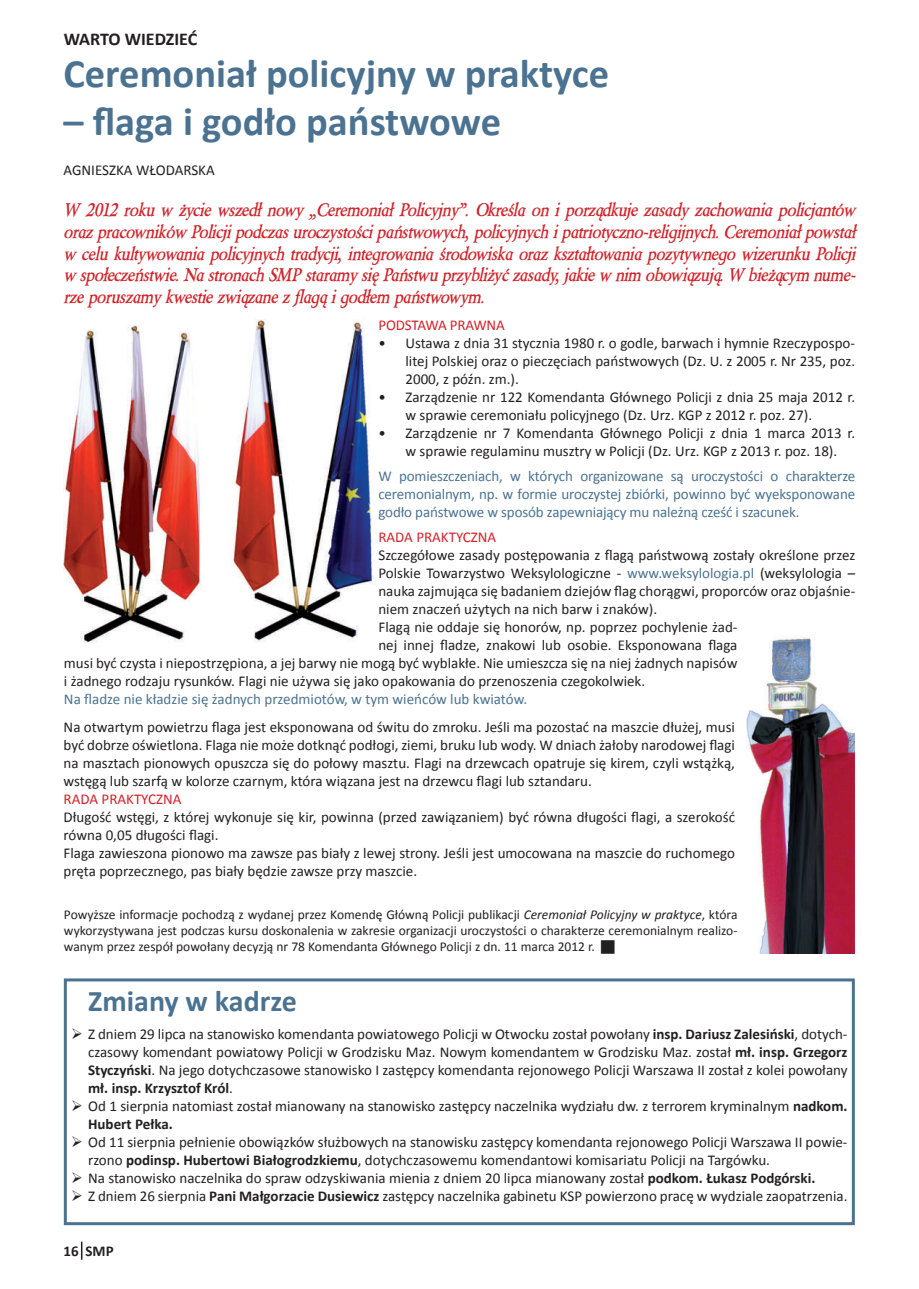
<style>
.page{position:relative;width:919px;height:1289px;background:#fff}
.page>*{position:absolute;margin:0;border:0;box-sizing:border-box;transform-origin:0 0}
.t1{font:700 40.5px "Calibri";color:#4b7391}
.t2{font:700 30px "Calibri";color:#4b7391}
.t3{font:italic 700 18px/21.6px "Berylium";letter-spacing:-.01em;color:#d1232a;text-align:justify}
.t4{font:700 18px "Calibri";color:#231f20}
.t5{font:15px/18px "Calibri";color:#231f20}
.t6{font:15px/18px "Calibri";letter-spacing:-.01em;color:#4b7391;text-align:justify}
.t7{font:15px "Calibri";color:#d1232a}
.t8{font:700 15px "Calibri";color:#231f20}
.t9{font:13.5px/16.2px "Calibri";color:#231f20;text-align:justify}
.s1{color:#4b7391}
.s2{font-style:italic}
.s3{font-weight:700}
</style>
<div class="page">
<svg style="left:81px;top:1241px;width:1px;height:18px"></svg>
<div style="left:64px;top:978px;width:790px;height:247px;border:3px solid #4b7391"></div>
<img style="left:64px;top:319px;width:312px;height:324px">
<img style="left:746px;top:638px;width:109px;height:315px">
<p class="t4" style="left:64px;top:28px;width:135px">WARTO WIEDZIEĆ</p>
<h1 class="t1" style="left:63px;top:47px;width:547px">Ceremoniał policyjny w praktyce</h1>
<h1 class="t1" style="left:63px;top:96px;width:439px">– flaga i godło państwowe</h1>
<p class="t5" style="left:63px;top:161px;width:153px">AGNIESZKA WŁODARSKA</p>
<p class="t3" style="left:63px;top:200px;width:793px">W 2012 roku w życie wszedł nowy „Ceremoniał Policyjny”. Określa on i porządkuje zasady zachowania policjantów oraz pracowników Policji podczas uroczystości państwowych, policyjnych i patriotyczno-religijnych. Ceremoniał powstał w celu kultywowania policyjnych tradycji, integrowania środowiska oraz kształtowania pozytywnego wizerunku Policji w społeczeństwie. Na stronach SMP staramy się Państwu przybliżyć zasady, jakie w nim obowiązują. W bieżącym nume&shy;rze poruszamy kwestie związane z flagą i godłem państwowym.</p>
<p class="t7" style="left:378px;top:316px;width:128px">PODSTAWA PRAWNA</p>
<p class="t5" style="left:405px;top:334px;width:451px;text-align:justify;text-indent:-27px">• Ustawa z dnia 31 stycznia 1980 r. o godle, barwach i hymnie Rzeczypospo&shy;litej Polskiej oraz o pieczęciach państwowych (Dz. U. z 2005 r. Nr 235, poz.<br>2000, z późn. zm.).</p>
<p class="t5" style="left:405px;top:388px;width:451px;text-indent:-27px">• Zarządzenie nr 122 Komendanta Głównego Policji z dnia 25 maja 2012 r. w sprawie ceremoniału policyjnego (Dz. Urz. KGP z 2012 r. poz. 27).</p>
<p class="t5" style="left:405px;top:424px;width:451px;text-indent:-27px">• Zarządzenie nr 7 Komendanta Głównego Policji z dnia 1 marca 2013 r. w sprawie regulaminu musztry w Policji (Dz. Urz. KGP z 2013 r. poz. 18).</p>
<p class="t6" style="left:378px;top:467px;width:478px">W pomieszczeniach, w których organizowane są uroczystości o charakterze ceremonialnym, np. w formie uroczystej zbiórki, powinno być wyeksponowane godło państwowe w sposób zapewniający mu należną cześć i szacunek.</p>
<p class="t7" style="left:378px;top:527px;width:119px">RADA PRAKTYCZNA</p>
<p class="t5" style="left:378px;top:546px;width:478px">Szczegółowe zasady postępowania z flagą państwową zostały określone przez</p>
<p class="t5" style="left:378px;top:564px;width:478px">Polskie Towarzystwo Weksylologiczne - <span class="s1">www.weksylologia.pl</span> (weksylologia –</p>
<p class="t5" style="left:378px;top:582px;width:478px">nauka zajmująca się badaniem dziejów flag chorągwi, proporców oraz objaśnie-</p>
<p class="t5" style="left:378px;top:600px;width:280px">niem znaczeń użytych na nich barw i znaków).</p>
<p class="t5" style="left:378px;top:618px;width:360px">Flagą nie oddaje się honorów, np. poprzez pochylenie żad-</p>
<p class="t5" style="left:378px;top:636px;width:360px">nej innej fladze, znakowi lub osobie. Eksponowana flaga</p>
<p class="t5" style="left:64px;top:654px;width:675px">musi być czysta i niepostrzępiona, a jej barwy nie mogą być wyblakłe. Nie umieszcza się na niej żadnych napisów</p>
<p class="t5" style="left:64px;top:672px;width:582px">i żadnego rodzaju rysunków. Flagi nie używa się jako opakowania do przenoszenia czegokolwiek.</p>
<p class="t6" style="left:64px;top:690px;width:464px">Na fladze nie kładzie się żadnych przedmiotów, w tym wieńców lub kwiatów.</p>
<p class="t5" style="left:64px;top:718px;width:672px;text-align:justify">Na otwartym powietrzu flaga jest eksponowana od świtu do zmroku. Jeśli ma pozostać na maszcie dłużej, musi być dobrze oświetlona. Flaga nie może dotknąć podłogi, ziemi, bruku lub wody. W dniach żałoby narodowej flagi na masztach pionowych opuszcza się do połowy masztu. Flagi na drzewcach opatruje się kirem, czyli wstążką, wstęgą lub szarfą w kolorze czarnym, która wiązana jest na drzewcu flagi lub sztandaru.</p>
<p class="t7" style="left:64px;top:789px;width:119px">RADA PRAKTYCZNA</p>
<p class="t5" style="left:64px;top:808px;width:672px">Długość wstęgi, z której wykonuje się kir, powinna (przed zawiązaniem) być równa długości flagi, a szerokość równa 0,05 długości flagi.<br>Flaga zawieszona pionowo ma zawsze pas biały z lewej strony. Jeśli jest umocowana na maszcie do ruchomego pręta poprzecznego, pas biały będzie zawsze przy maszcie.</p>
<p class="t9" style="left:64px;top:906px;width:675px">Powyższe informacje pochodzą z wydanej przez Komendę Główną Policji publikacji <span class="s2">Ceremoniał Policyjny w praktyce</span>, która wykorzystywana jest podczas kursu doskonalenia w zakresie organizacji uroczystości o charakterze ceremonialnym realizo&shy;wanym przez zespół powołany decyzją nr 78 Komendanta Głównego Policji z dn. 11 marca 2012 r.</p>
<h2 class="t2" style="left:88px;top:982px;width:210px">Zmiany w kadrze</h2>
<p class="t5" style="left:88px;top:1025px;width:761px;text-align:justify;text-indent:-17px">➢ Z dniem 29 lipca na stanowisko komendanta powiatowego Policji w Otwocku został powołany <span class="s3">insp. Dariusz Zalesiński</span>, dotych&shy;czasowy komendant powiatowy Policji w Grodzisku Maz. Nowym komendantem w Grodzisku Maz. został <span class="s3">mł. insp. Grzegorz Styczyński</span>. Na jego dotychczasowe stanowisko I zastępcy komendanta rejonowego Policji Warszawa II został z kolei powołany <span class="s3">mł. insp. Krzysztof Król</span>.</p>
<p class="t5" style="left:88px;top:1097px;width:761px;text-indent:-17px">➢ Od 1 sierpnia natomiast został mianowany na stanowisko zastępcy naczelnika wydziału dw. z terrorem kryminalnym <span class="s3">nadkom.<br>Hubert Pełka.</span></p>
<p class="t5" style="left:88px;top:1133px;width:761px;text-indent:-17px">➢ Od 11 sierpnia pełnienie obowiązków służbowych na stanowisku zastępcy komendanta rejonowego Policji Warszawa II powie&shy;rzono <span class="s3">podinsp. Hubertowi Białogrodzkiemu</span>, dotychczasowemu komendantowi komisariatu Policji na Targówku.</p>
<p class="t5" style="left:71px;top:1169px;width:745px">➢ Na stanowisko naczelnika do spraw odzyskiwania mienia z dniem 20 lipca mianowany został <span class="s3">podkom. Łukasz Podgórski.</span></p>
<p class="t5" style="left:71px;top:1187px;width:778px">➢ Z dniem 26 sierpnia <span class="s3">Pani Małgorzacie Dusiewicz</span> zastępcy naczelnika gabinetu KSP powierzono pracę w wydziale zaopatrzenia.</p>
<p class="t8" style="left:63px;top:1241px;width:52px">16 SMP</p>
</div>
